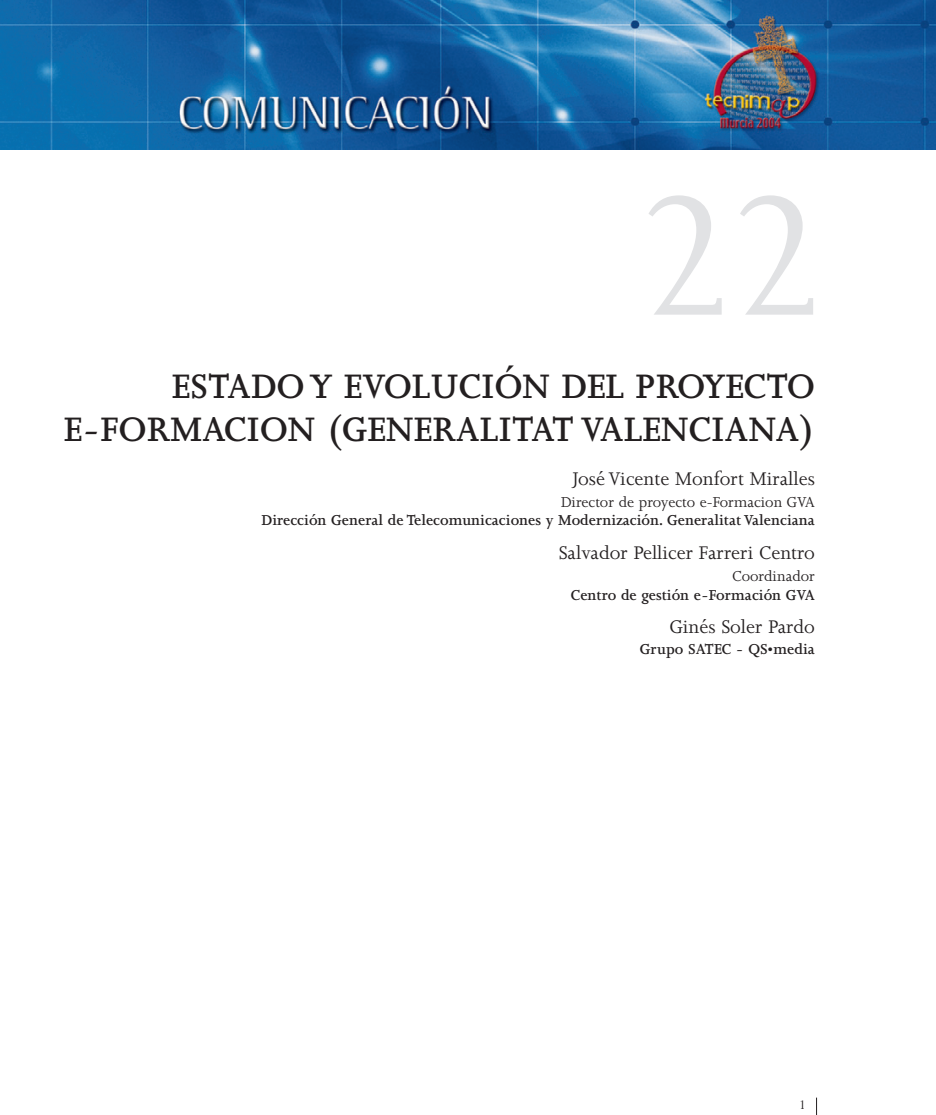
<style>
.page{position:relative;width:936px;height:1115px;background:#fff}
.page>*{position:absolute;margin:0;border:0;box-sizing:border-box;transform-origin:0 0}
.t1{font:195px "Joanna";color:#e1e2e4}
.t2{font:600 39px/42.9px "Joanna";color:#231f20;text-align:right}
.t3{font:21px "Joanna";color:#231f20}
.t4{font:600 16.5px "Joanna";color:#231f20}
.t5{font:16.5px "Joanna";color:#231f20}
.t6{font:14.25px "Joanna";color:#231f20}
</style>
<div class="page">
<img style="left:0;top:0;width:935px;height:149px">
<svg style="left:816px;top:1097px;width:1px;height:17px"></svg>
<h1 class="t1" style="left:636px;top:186px;width:195px">22</h1>
<h2 class="t2" style="left:64px;top:368px;width:752px">ESTADO Y EVOLUCIÓN DEL PROYECTO<br>E-FORMACION (GENERALITAT VALENCIANA)</h2>
<p class="t3" style="left:572px;top:471px;width:244px">José Vicente Monfort Miralles</p>
<p class="t5" style="left:561px;top:496px;width:255px">Director de proyecto e-Formacion GVA</p>
<p class="t4" style="left:261px;top:514px;width:555px">Dirección General de Telecomunicaciones y Modernización. Generalitat Valenciana</p>
<p class="t3" style="left:559px;top:545px;width:257px">Salvador Pellicer Farreri Centro</p>
<p class="t5" style="left:732px;top:570px;width:84px">Coordinador</p>
<p class="t4" style="left:571px;top:588px;width:245px">Centro de gestión e-Formación GVA</p>
<p class="t3" style="left:669px;top:619px;width:147px">Ginés Soler Pardo</p>
<p class="t4" style="left:640px;top:642px;width:176px">Grupo SATEC - QS•media</p>
<p class="t6" style="left:798px;top:1099px;width:9px">1</p>
</div>
